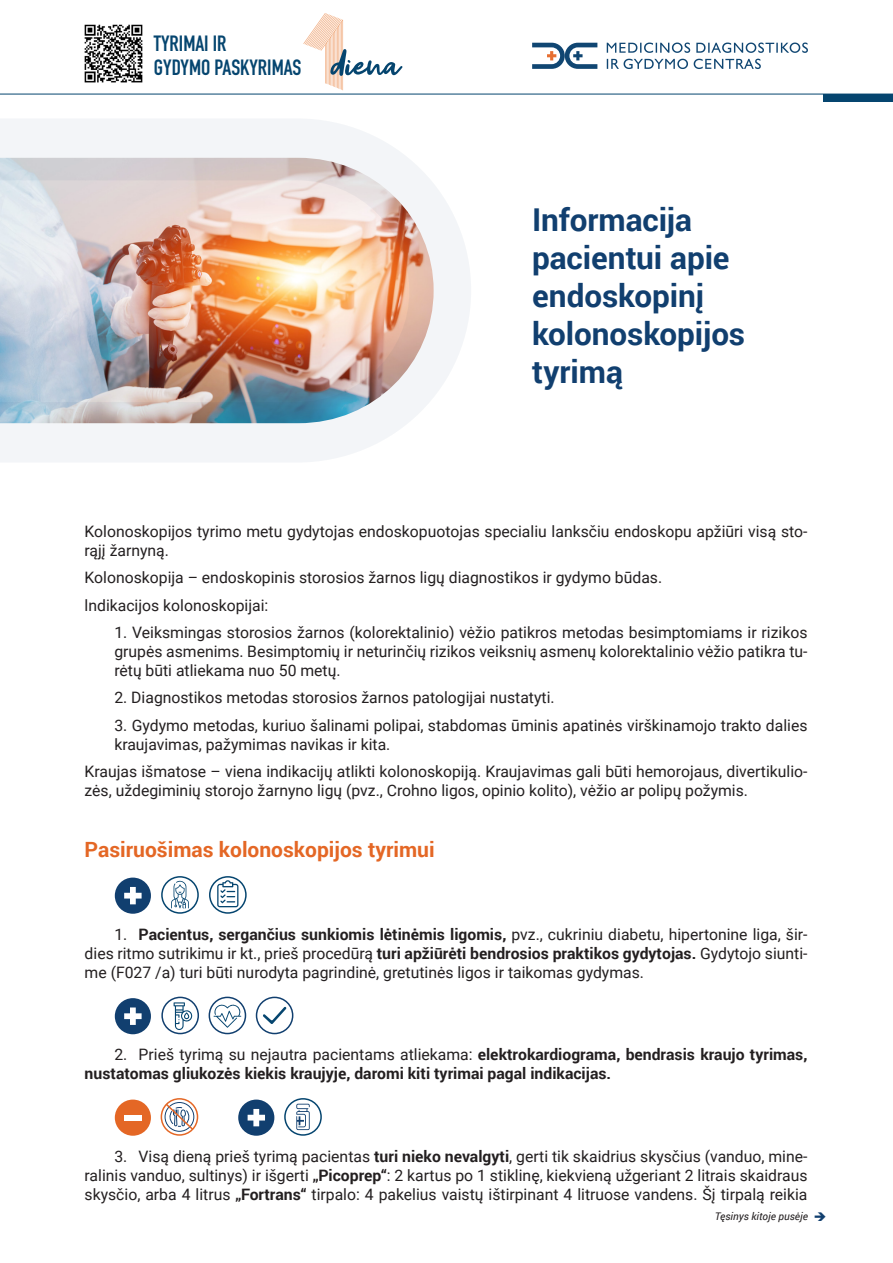
<style>
.page{position:relative;width:893px;height:1263px;background:#fff}
.page>*{position:absolute;margin:0;border:0;box-sizing:border-box;transform-origin:0 0}
.tekstas{font:54.9px "Get Show";color:#05456f}
.t1{font:700 31.5px/37.8px "Roboto";color:#113f6f}
.tekstas-2{font:700 21.75px "DIN Condensed";color:#05456f}
.tekstas-3{font:700 21px "Roboto";color:#e46725}
.tekstas-4{font:15.75px/18.9px "Roboto";color:#231f20}
.tekstas-5{font:700 15.75px/18.9px "Roboto";color:#231f20}
.t2{font:italic 10.5px "Roboto";color:#231f20}
.s1{font-weight:700}
.s2{font-weight:400}
</style>
<div class="page">
<div style="left:115px;top:1099px;width:36px;height:37px;background:#e46725;border-radius:50%"></div>
<hr style="left:0;top:94px;width:893px;height:1px;background:#05456f">
<div style="left:823px;top:94px;width:70px;height:7px;background:#05456f"></div>
<svg style="left:532px;top:43px;width:65px;height:26px"></svg>
<svg style="left:607px;top:43px;width:201px;height:26px"></svg>
<div style="left:124px;top:1115px;width:18px;height:5px;background:#fff"></div>
<div style="left:161px;top:1098px;width:37px;height:38px;border:2px solid #e46725;border-radius:50%"></div>
<svg style="left:164px;top:1102px;width:31px;height:30px"></svg>
<div style="left:161px;top:876px;width:38px;height:38px;border:2px solid #05456f;border-radius:50%"></div>
<div style="left:209px;top:876px;width:38px;height:38px;border:2px solid #05456f;border-radius:50%"></div>
<svg style="left:303px;top:13px;width:40px;height:77px"></svg>
<img style="left:84px;top:24px;width:59px;height:59px">
<img style="left:0;top:119px;width:471px;height:343px">
<svg style="left:296px;top:1104px;width:14px;height:26px"></svg>
<svg style="left:171px;top:880px;width:18px;height:28px"></svg>
<div style="left:284px;top:1098px;width:38px;height:38px;border:2px solid #05456f;border-radius:50%"></div>
<div style="left:115px;top:877px;width:36px;height:37px;background:#113f6f;border-radius:50%"></div>
<div style="left:115px;top:998px;width:36px;height:36px;background:#113f6f;border-radius:50%"></div>
<div style="left:238px;top:1099px;width:36px;height:37px;background:#113f6f;border-radius:50%"></div>
<svg style="left:124px;top:887px;width:18px;height:17px"></svg>
<svg style="left:124px;top:1007px;width:18px;height:18px"></svg>
<svg style="left:248px;top:1109px;width:17px;height:17px"></svg>
<svg style="left:217px;top:880px;width:21px;height:27px"></svg>
<div style="left:161px;top:997px;width:38px;height:37px;border:2px solid #113f6f;border-radius:50%"></div>
<div style="left:209px;top:997px;width:37px;height:37px;border:2px solid #113f6f;border-radius:50%"></div>
<div style="left:256px;top:997px;width:37px;height:37px;border:2px solid #113f6f;border-radius:50%"></div>
<svg style="left:174px;top:1002px;width:19px;height:28px"></svg>
<svg style="left:214px;top:1004px;width:27px;height:24px"></svg>
<svg style="left:263px;top:1007px;width:23px;height:17px"></svg>
<p class="tekstas-2" style="left:154px;top:28px;width:74px">TYRIMAI IR</p>
<p class="tekstas-2" style="left:154px;top:53px;width:149px">GYDYMO PASKYRIMAS</p>
<p class="tekstas" style="left:332px;top:33px;width:70px">diena</p>
<p class="t1" style="left:532px;top:200px;width:199px">Informacija pacientui apie endoskopinį</p>
<p class="t1" style="left:532px;top:313px;width:215px">kolonoskopijos tyrimą</p>
<p class="tekstas-4" style="left:85px;top:521px;width:724px">Kolonoskopijos tyrimo metu gydytojas endoskopuotojas specialiu lanksčiu endoskopu apžiūri visą sto&shy;rąjį žarnyną.</p>
<p class="tekstas-4" style="left:85px;top:568px;width:579px">Kolonoskopija – endoskopinis storosios žarnos ligų diagnostikos ir gydymo būdas.</p>
<p class="tekstas-4" style="left:85px;top:595px;width:185px">lndikacijos kolonoskopijai:</p>
<p class="tekstas-4" style="left:114px;top:622px;width:695px;text-align:justify">1. Veiksmingas storosios žarnos (kolorektalinio) vėžio patikros metodas besimptomiams ir rizikos grupės asmenims. Besimptomių ir neturinčių rizikos veiksnių asmenų kolorektalinio vėžio patikra tu&shy;rėtų būti atliekama nuo 50 metų.</p>
<p class="tekstas-4" style="left:114px;top:688px;width:442px">2. Diagnostikos metodas storosios žarnos patologijai nustatyti.</p>
<p class="tekstas-4" style="left:114px;top:715px;width:695px">3. Gydymo metodas, kuriuo šalinami polipai, stabdomas ūminis apatinės virškinamojo trakto dalies kraujavimas, pažymimas navikas ir kita.</p>
<p class="tekstas-4" style="left:85px;top:761px;width:724px">Kraujas išmatose – viena indikacijų atlikti kolonoskopiją. Kraujavimas gali būti hemorojaus, divertikulio&shy;zės, uždegiminių storojo žarnyno ligų (pvz., Crohno ligos, opinio kolito), vėžio ar polipų požymis.</p>
<p class="tekstas-3" style="left:85px;top:835px;width:351px">Pasiruošimas kolonoskopijos tyrimui</p>
<p class="tekstas-4" style="left:85px;top:924px;width:724px;text-align:justify;text-indent:30px">1. <span class="s1">Pacientus, sergančius sunkiomis lėtinėmis ligomis,</span> pvz., cukriniu diabetu, hipertonine liga, šir&shy;dies ritmo sutrikimu ir kt., prieš procedūrą <span class="s1">turi apžiūrėti bendrosios praktikos gydytojas.</span> Gydytojo siunti&shy;me (F027 /a) turi būti nurodyta pagrindinė, gretutinės ligos ir taikomas gydymas.</p>
<p class="tekstas-5" style="left:85px;top:1044px;width:724px;text-indent:30px"><span class="s2">2. Prieš tyrimą su nejautra pacientams atliekama:</span> elektrokardiograma, bendrasis kraujo tyrimas, nustatomas gliukozės kiekis kraujyje, daromi kiti tyrimai pagal indikacijas.</p>
<p class="tekstas-4" style="left:85px;top:1146px;width:724px;text-align:justify;text-indent:30px">3. Visą dieną prieš tyrimą pacientas <span class="s1">turi nieko nevalgyti</span>, gerti tik skaidrius skysčius (vanduo, mine&shy;ralinis vanduo, sultinys) ir išgerti <span class="s1">„Picoprep“</span>: 2 kartus po 1 stiklinę, kiekvieną užgeriant 2 litrais skaidraus skysčio, arba 4 litrus <span class="s1">„Fortrans“</span> tirpalo: 4 pakelius vaistų ištirpinant 4 litruose vandens. Šį tirpalą reikia</p>
<p class="t2" style="left:715px;top:1209px;width:94px">Tęsinys kitoje pusėje</p>
</div>
